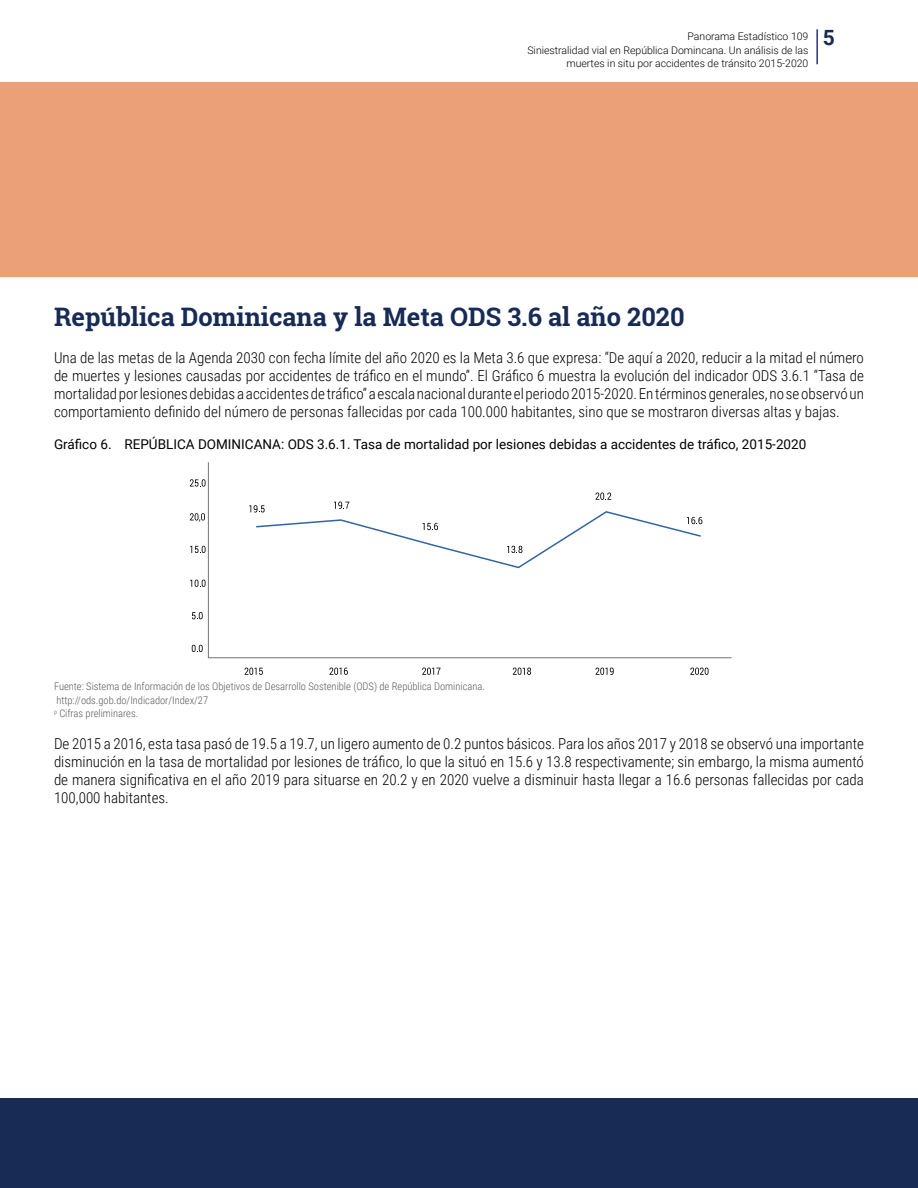
<style>
.page{position:relative;width:918px;height:1188px;background:#fff}
.page>*{position:absolute;margin:0;border:0;box-sizing:border-box;transform-origin:0 0}
.t1{font:700 25.5px "Roboto Slab";color:#182b55}
.t2{font:300 15px/18px "Roboto Condensed";color:#000;text-align:justify}
.t3{font:13.5px "Roboto";color:#000}
.t4{font:300 10.5px/13.5px "Roboto Condensed";color:#58595b}
.t5{font:300 10.5px "Roboto";color:#000}
.s1{font-weight:700;font-size:21px;color:#182b55}
</style>
<div class="page">
<hr style="left:816px;top:29px;width:2px;height:35px;background:#2e3092">
<div style="left:0;top:1098px;width:918px;height:90px;background:#182b55"></div>
<div style="left:0;top:83px;width:918px;height:194px;background:#eca078"></div>
<svg style="left:192px;top:645px;width:11px;height:7px"></svg>
<svg style="left:245px;top:668px;width:18px;height:7px"></svg>
<svg style="left:329px;top:668px;width:19px;height:7px"></svg>
<svg style="left:422px;top:668px;width:19px;height:7px"></svg>
<svg style="left:513px;top:668px;width:18px;height:7px"></svg>
<svg style="left:595px;top:668px;width:19px;height:7px"></svg>
<svg style="left:690px;top:668px;width:19px;height:7px"></svg>
<svg style="left:192px;top:612px;width:11px;height:7px"></svg>
<svg style="left:190px;top:580px;width:16px;height:7px"></svg>
<svg style="left:190px;top:546px;width:16px;height:7px"></svg>
<svg style="left:190px;top:513px;width:15px;height:9px"></svg>
<svg style="left:190px;top:479px;width:16px;height:8px"></svg>
<svg style="left:208px;top:462px;width:524px;height:196px"></svg>
<svg style="left:249px;top:493px;width:454px;height:76px"></svg>
<p class="t5" style="left:688px;top:29px;width:149px">Panorama Estadístico 109 <span class="s1">5</span></p>
<p class="t5" style="left:527px;top:43px;width:283px">Siniestralidad vial en República Domincana. Un análisis de las</p>
<p class="t5" style="left:566px;top:56px;width:244px">muertes in situ por accidentes de tránsito 2015-2020</p>
<h1 class="t1" style="left:54px;top:299px;width:632px">República Dominicana y la Meta ODS 3.6 al año 2020</h1>
<p class="t2" style="left:54px;top:348px;width:812px">Una de las metas de la Agenda 2030 con fecha límite del año 2020 es la Meta 3.6 que expresa: “De aquí a 2020, reducir a la mitad el número de muertes y lesiones causadas por accidentes de tráfico en el mundo”. El Gráfico 6 muestra la evolución del indicador ODS 3.6.1 “Tasa de mortalidad por lesiones debidas a accidentes de tráfico” a escala nacional durante el periodo 2015-2020. En términos generales, no se observó un comportamiento definido del número de personas fallecidas por cada 100.000 habitantes, sino que se mostraron diversas altas y bajas.</p>
<p class="t3" style="left:54px;top:434px;width:754px">Gráfico 6. REPÚBLICA DOMINICANA: ODS 3.6.1. Tasa de mortalidad por lesiones debidas a accidentes de tráfico, 2015-2020</p>
<p class="t4" style="left:54px;top:679px;width:432px">Fuente: Sistema de Información de los Objetivos de Desarrollo Sostenible (ODS) de República Dominicana. http://ods.gob.do/Indicador/Index/27<br><sup>p</sup> Cifras preliminares.</p>
<p class="t2" style="left:54px;top:734px;width:812px">De 2015 a 2016, esta tasa pasó de 19.5 a 19.7, un ligero aumento de 0.2 puntos básicos. Para los años 2017 y 2018 se observó una importante disminución en la tasa de mortalidad por lesiones de tráfico, lo que la situó en 15.6 y 13.8 respectivamente; sin embargo, la misma aumentó de manera significativa en el año 2019 para situarse en 20.2 y en 2020 vuelve a disminuir hasta llegar a 16.6 personas fallecidas por cada 100,000 habitantes.</p>
</div>
